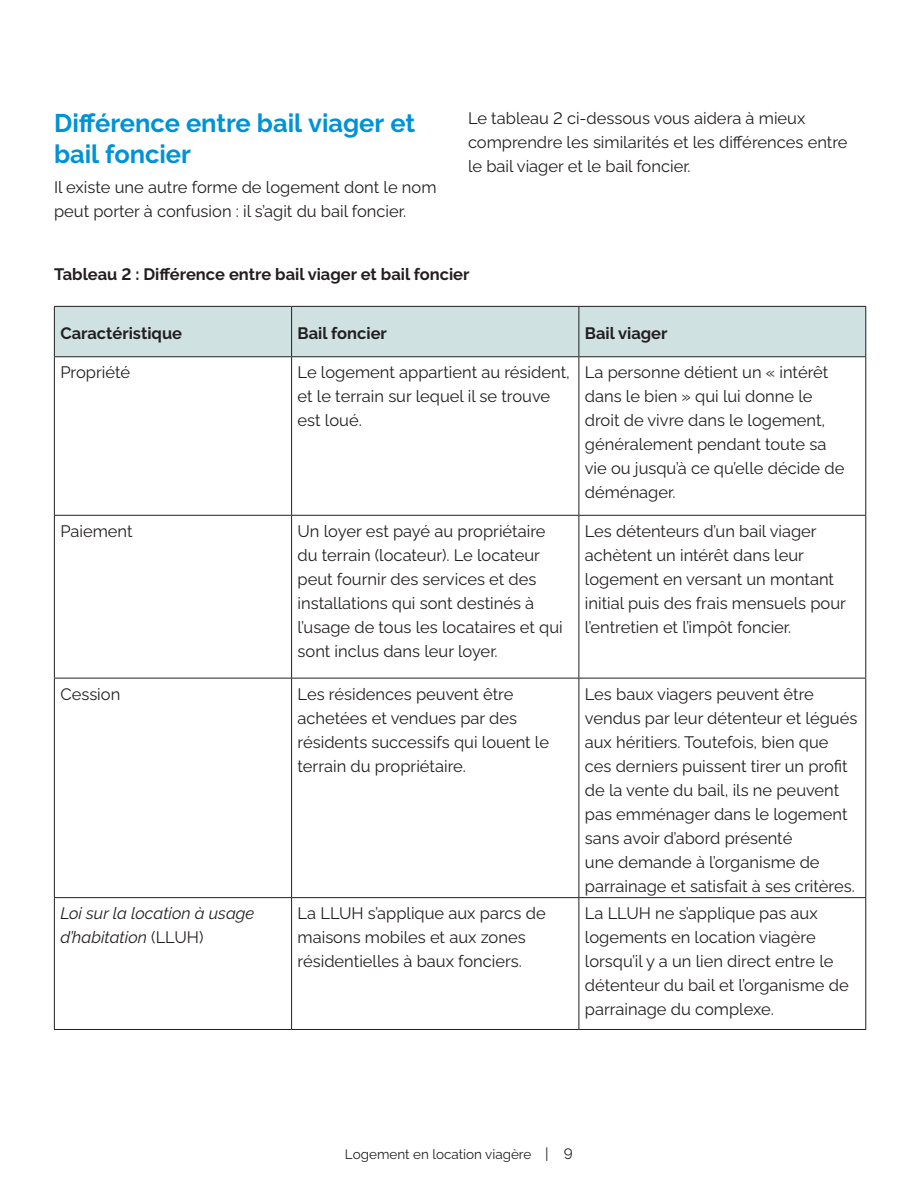
<style>
.page{position:relative;width:918px;height:1188px;background:#fff}
.page>*{position:absolute;margin:0;border:0;box-sizing:border-box;transform-origin:0 0}
.Heading_2{font:700 25.5px/30.6px "Algomabeta";letter-spacing:-.005em;color:#0092d6}
.t1{font:16.5px/24px "Algomabeta";color:#231f20}
.t2{font:700 16.5px "Algomabeta";color:#231f20}
.t3{font:italic 16.5px/24px "Algomabeta";color:#231f20}
.t4{font:13.5px "Algomabeta";color:#231f20}
.s1{font-style:normal}
.s2{font-size:15px}
</style>
<div class="page">
<div style="left:55px;top:307px;width:810px;height:49px;background:#cfe2e1"></div>
<hr style="left:291px;top:898px;width:1px;height:131px;background:#231f20">
<hr style="left:54px;top:898px;width:1px;height:131px;background:#231f20">
<hr style="left:579px;top:898px;width:1px;height:131px;background:#231f20">
<hr style="left:865px;top:898px;width:1px;height:131px;background:#231f20">
<hr style="left:54px;top:1029px;width:238px;height:1px;background:#231f20">
<hr style="left:292px;top:1029px;width:287px;height:1px;background:#231f20">
<hr style="left:579px;top:1029px;width:287px;height:1px;background:#231f20">
<hr style="left:54px;top:306px;width:238px;height:1px;background:#231f20">
<hr style="left:54px;top:307px;width:1px;height:49px;background:#231f20">
<hr style="left:292px;top:306px;width:287px;height:1px;background:#231f20">
<hr style="left:291px;top:307px;width:1px;height:49px;background:#231f20">
<hr style="left:579px;top:306px;width:287px;height:1px;background:#231f20">
<hr style="left:579px;top:307px;width:1px;height:49px;background:#231f20">
<hr style="left:865px;top:307px;width:1px;height:49px;background:#231f20">
<hr style="left:54px;top:356px;width:238px;height:1px;background:#231f20">
<hr style="left:54px;top:357px;width:1px;height:158px;background:#231f20">
<hr style="left:292px;top:356px;width:287px;height:1px;background:#231f20">
<hr style="left:291px;top:357px;width:1px;height:158px;background:#231f20">
<hr style="left:579px;top:356px;width:287px;height:1px;background:#231f20">
<hr style="left:579px;top:357px;width:1px;height:158px;background:#231f20">
<hr style="left:865px;top:357px;width:1px;height:158px;background:#231f20">
<hr style="left:54px;top:515px;width:238px;height:1px;background:#231f20">
<hr style="left:54px;top:516px;width:1px;height:162px;background:#231f20">
<hr style="left:292px;top:515px;width:287px;height:1px;background:#231f20">
<hr style="left:291px;top:516px;width:1px;height:162px;background:#231f20">
<hr style="left:579px;top:515px;width:287px;height:1px;background:#231f20">
<hr style="left:579px;top:516px;width:1px;height:162px;background:#231f20">
<hr style="left:865px;top:516px;width:1px;height:162px;background:#231f20">
<hr style="left:54px;top:678px;width:238px;height:1px;background:#231f20">
<hr style="left:54px;top:678px;width:1px;height:219px;background:#231f20">
<hr style="left:292px;top:678px;width:287px;height:1px;background:#231f20">
<hr style="left:291px;top:678px;width:1px;height:219px;background:#231f20">
<hr style="left:579px;top:678px;width:287px;height:1px;background:#231f20">
<hr style="left:579px;top:678px;width:1px;height:219px;background:#231f20">
<hr style="left:865px;top:678px;width:1px;height:219px;background:#231f20">
<hr style="left:54px;top:897px;width:238px;height:1px;background:#231f20">
<hr style="left:292px;top:897px;width:287px;height:1px;background:#231f20">
<hr style="left:579px;top:897px;width:287px;height:1px;background:#231f20">
<h2 class="Heading_2" style="left:54px;top:105px;width:363px">Différence entre bail viager et bail foncier</h2>
<p class="t1" style="left:54px;top:174px;width:384px">Il existe une autre forme de logement dont le nom peut porter à confusion : il s’agit du bail foncier.</p>
<p class="t1" style="left:468px;top:104px;width:381px">Le tableau 2 ci-dessous vous aidera à mieux comprendre les similarités et les différences entre le bail viager et le bail foncier.</p>
<p class="t2" style="left:54px;top:261px;width:417px">Tableau 2 : Différence entre bail viager et bail foncier</p>
<p class="t2" style="left:60px;top:321px;width:123px">Caractéristique</p>
<p class="t2" style="left:298px;top:321px;width:91px">Bail foncier</p>
<p class="t2" style="left:585px;top:321px;width:84px">Bail viager</p>
<p class="t1" style="left:60px;top:359px;width:71px">Propriété</p>
<p class="t1" style="left:298px;top:359px;width:274px">Le logement appartient au résident, et le terrain sur lequel il se trouve est loué.</p>
<p class="t1" style="left:585px;top:359px;width:261px">La personne détient un « intérêt dans le bien » qui lui donne le droit de vivre dans le logement, généralement pendant toute sa vie ou jusqu’à ce qu’elle décide de déménager.</p>
<p class="t1" style="left:60px;top:517px;width:74px">Paiement</p>
<p class="t1" style="left:298px;top:517px;width:267px">Un loyer est payé au propriétaire du terrain (locateur). Le locateur peut fournir des services et des installations qui sont destinés à l’usage de tous les locataires et qui sont inclus dans leur loyer.</p>
<p class="t1" style="left:585px;top:517px;width:263px">Les détenteurs d’un bail viager achètent un intérêt dans leur logement en versant un montant initial puis des frais mensuels pour l’entretien et l’impôt foncier.</p>
<p class="t1" style="left:60px;top:680px;width:61px">Cession</p>
<p class="t1" style="left:298px;top:680px;width:253px">Les résidences peuvent être achetées et vendues par des résidents successifs qui louent le terrain du propriétaire.</p>
<p class="t1" style="left:585px;top:680px;width:274px">Les baux viagers peuvent être vendus par leur détenteur et légués aux héritiers. Toutefois, bien que ces derniers puissent tirer un profit de la vente du bail, ils ne peuvent pas emménager dans le logement sans avoir d’abord présenté<br>une demande à l’organisme de parrainage et satisfait à ses critères.</p>
<p class="t3" style="left:60px;top:900px;width:196px">Loi sur la location à usage d’habitation <span class="s1">(LLUH)</span></p>
<p class="t1" style="left:298px;top:900px;width:250px">La LLUH s’applique aux parcs de maisons mobiles et aux zones résidentielles à baux fonciers.</p>
<p class="t1" style="left:585px;top:900px;width:265px">La LLUH ne s’applique pas aux logements en location viagère lorsqu’il y a un lien direct entre le détenteur du bail et l’organisme de parrainage du complexe.</p>
<p class="t4" style="left:345px;top:1144px;width:230px">Logement en location viagère <span class="s2">| 9</span></p>
</div>
